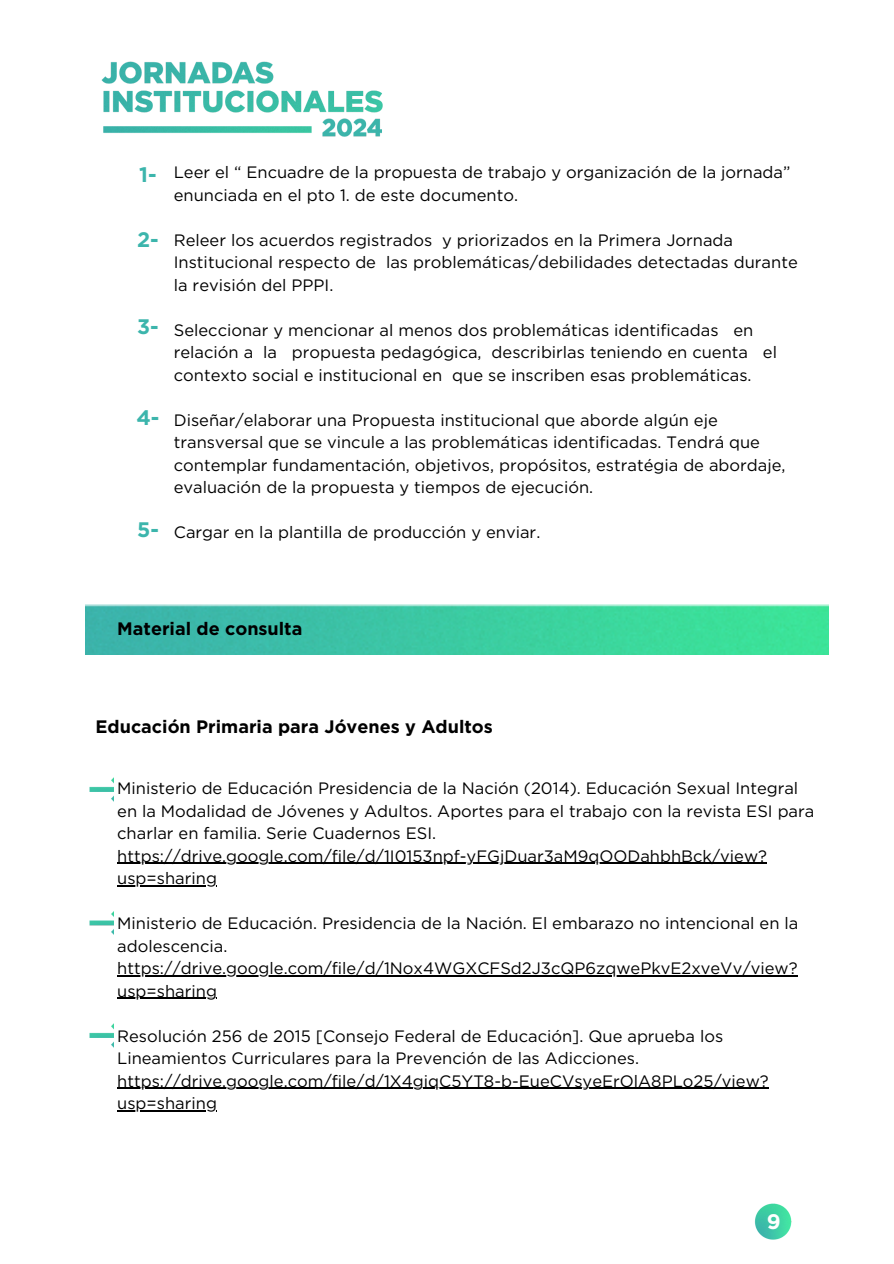
<style>
.page{position:relative;width:894px;height:1264px;background:#fff}
.page>*{position:absolute;margin:0;border:0;box-sizing:border-box;transform-origin:0 0}
.t1{font:700 21px "Gotham";color:#3cb5ac}
.t2{font:700 21px "Gotham";color:#fff}
.t3{font:700 18px "Gotham";color:#000}
.t4{font:16.5px/22.5px "Gotham";color:#000}
</style>
<div class="page">
<img style="left:101px;top:61px;width:282px;height:76px">
<img style="left:754px;top:1203px;width:37px;height:36px">
<img style="left:85px;top:604px;width:743px;height:51px">
<img style="left:89px;top:778px;width:24px;height:23px">
<hr style="left:117px;top:862px;width:650px;height:1px;background:#000">
<hr style="left:117px;top:885px;width:100px;height:1px;background:#000">
<hr style="left:117px;top:975px;width:680px;height:1px;background:#000">
<hr style="left:117px;top:997px;width:100px;height:1px;background:#000">
<hr style="left:117px;top:1087px;width:651px;height:1px;background:#000">
<hr style="left:117px;top:1110px;width:100px;height:1px;background:#000">
<img style="left:89px;top:912px;width:24px;height:22px">
<img style="left:89px;top:1024px;width:24px;height:23px">
<p class="t1" style="left:139px;top:162px;width:19px">1-</p>
<p class="t1" style="left:137px;top:227px;width:23px">2-</p>
<h2 class="t1" style="left:137px;top:314px;width:23px">3-</h2>
<h2 class="t1" style="left:136px;top:405px;width:25px">4-</h2>
<p class="t1" style="left:137px;top:516px;width:23px">5-</p>
<h1 class="t4" style="left:174px;top:161px;width:618px">Leer el “ Encuadre de la propuesta de trabajo y organización de la jornada” enunciada en el pto 1. de este documento.</h1>
<p class="t4" style="left:174px;top:228px;width:625px">Releer los acuerdos registrados y priorizados en la Primera Jornada<br>Institucional respecto de las problemáticas/debilidades detectadas durante la revisión del PPPI.</p>
<p class="t4" style="left:174px;top:318px;width:604px">Seleccionar y mencionar al menos dos problemáticas identificadas en relación a la propuesta pedagógica, describirlas teniendo en cuenta el contexto social e institucional en que se inscriben esas problemáticas.</p>
<p class="t4" style="left:174px;top:408px;width:613px">Diseñar/elaborar una Propuesta institucional que aborde algún eje transversal que se vincule a las problemáticas identificadas. Tendrá que contemplar fundamentación, objetivos, propósitos, estratégia de abordaje, evaluación de la propuesta y tiempos de ejecución.</p>
<p class="t4" style="left:174px;top:521px;width:368px">Cargar en la plantilla de producción y enviar.</p>
<p class="t3" style="left:117px;top:618px;width:187px">Material de consulta</p>
<p class="t3" style="left:95px;top:716px;width:399px">Educación Primaria para Jóvenes y Adultos</p>
<p class="t4" style="left:117px;top:777px;width:698px">Ministerio de Educación Presidencia de la Nación (2014). Educación Sexual Integral en la Modalidad de Jóvenes y Adultos. Aportes para el trabajo con la revista ESI para charlar en familia. Serie Cuadernos ESI.</p>
<p class="t4" style="left:117px;top:844px;width:651px">https://drive.google.com/file/d/1I0153npf-yFGjDuar3aM9qOODahbhBck/view?</p>
<p class="t4" style="left:117px;top:867px;width:101px">usp=sharing</p>
<p class="t4" style="left:117px;top:912px;width:682px">Ministerio de Educación. Presidencia de la Nación. El embarazo no intencional en la</p>
<p class="t4" style="left:117px;top:934px;width:112px">adolescencia.</p>
<p class="t4" style="left:117px;top:957px;width:681px">https://drive.google.com/file/d/1Nox4WGXCFSd2J3cQP6zqwePkvE2xveVv/view?</p>
<p class="t4" style="left:117px;top:979px;width:101px">usp=sharing</p>
<p class="t4" style="left:117px;top:1024px;width:607px">Resolución 256 de 2015 [Consejo Federal de Educación]. Que aprueba los</p>
<p class="t4" style="left:117px;top:1047px;width:523px">Lineamientos Curriculares para la Prevención de las Adicciones.</p>
<p class="t4" style="left:117px;top:1069px;width:652px">https://drive.google.com/file/d/1X4giqC5YT8-b-EueCVsyeErOlA8PLo25/view? usp=sharing</p>
<h1 class="t2" style="left:766px;top:1208px;width:15px">9</h1>
</div>
